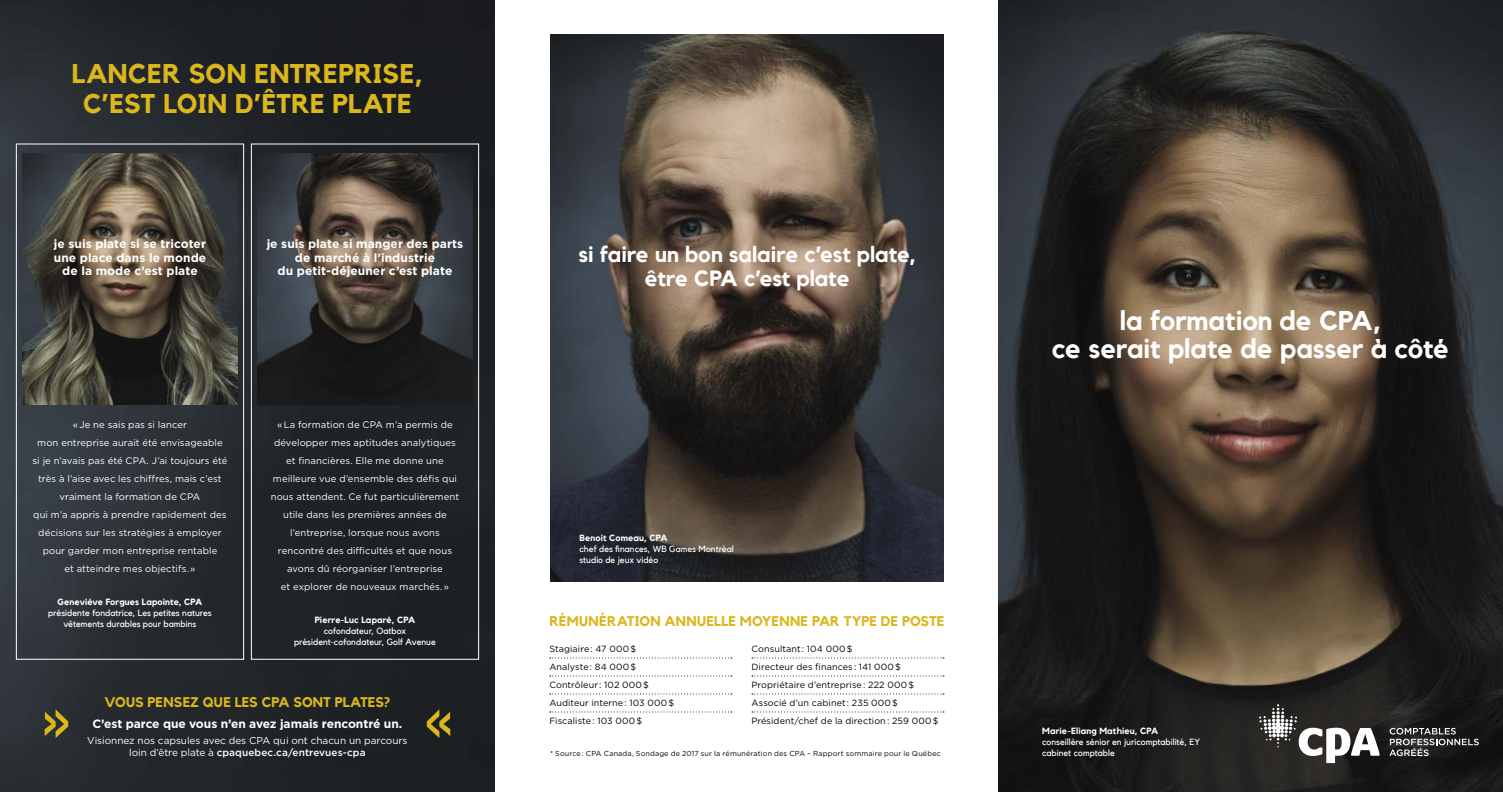
<style>
.page{position:relative;width:1503px;height:792px;background:#fff}
.page>*{position:absolute;margin:0;border:0;box-sizing:border-box;transform-origin:0 0}
.t1{font:700 53px "Kollektif";color:#dbb71d}
.Titre_Blanc_cover{font:700 27px/28px "Kollektif";letter-spacing:-.005em;color:#fff;text-align:center}
.Titre_Jaune_CAP_Gros{font:700 27px/30px "Kollektif";letter-spacing:.005em;color:#dbb71d;text-align:center}
.Titre_Blanc_Back{font:700 22px/24px "Kollektif";letter-spacing:.005em;color:#fff;text-align:center}
.Titre_Jaune_CAP{font:700 14px "Kollektif";letter-spacing:.005em;color:#dbb71d}
.Citation_Titre_blanc{font:700 12px/13.5px "Gotham";letter-spacing:.005em;color:#fff;text-align:center}
.Texte_blanc-12pts{font:700 12px "Gotham";letter-spacing:-.005em;color:#fff}
.Texte_blanc-10pts{font:10px/12px "Gotham";letter-spacing:-.005em;color:#fff;text-align:center}
.Citation_Texte_blanc{font:9.5px/18px "Gotham";letter-spacing:.01em;color:#fff;text-align:center}
.Nom-Fonction{font:9px/11px "Kollektif";color:#fff;text-align:center}
.Liste_Sous-ligne-poi{font:9px "Gotham";letter-spacing:.01em;color:#000}
.NOM{font:700 9px "Kollektif";letter-spacing:.01em;color:#fff}
.Liste_seul{font:9px "Gotham";letter-spacing:.01em;color:#000}
.Note-bas-page{font:7.2px "Gotham";letter-spacing:.02em;color:#000}
.s1{font-weight:500}
</style>
<div class="page">
<img style="left:999px;top:0;width:504px;height:792px">
<img style="left:0;top:0;width:495px;height:792px">
<div style="left:16px;top:144px;width:228px;height:516px;border:1px solid #fff"></div>
<div style="left:251px;top:144px;width:228px;height:516px;border:1px solid #fff"></div>
<img style="left:550px;top:35px;width:394px;height:546px">
<svg style="left:1389px;top:728px;width:90px;height:28px;background:#4b4b4b"></svg>
<svg style="left:1259px;top:704px;width:121px;height:59px"></svg>
<svg style="left:550px;top:658px;width:182px;height:1px"></svg>
<svg style="left:550px;top:676px;width:182px;height:1px"></svg>
<svg style="left:550px;top:694px;width:182px;height:1px"></svg>
<svg style="left:550px;top:712px;width:182px;height:1px"></svg>
<svg style="left:752px;top:658px;width:192px;height:1px"></svg>
<svg style="left:752px;top:676px;width:192px;height:1px"></svg>
<svg style="left:752px;top:694px;width:192px;height:1px"></svg>
<svg style="left:752px;top:712px;width:192px;height:1px"></svg>
<img style="left:22px;top:154px;width:216px;height:251px">
<img style="left:257px;top:154px;width:216px;height:251px">
<p class="Titre_Jaune_CAP_Gros" style="left:72px;top:59px;width:353px">LANCER SON ENTREPRISE,<br>C’EST LOIN D’ÊTRE PLATE</p>
<p class="Citation_Titre_blanc" style="left:54px;top:237px;width:154px">je suis plate si se tricoter une place dans le monde de la mode c’est plate</p>
<p class="Citation_Titre_blanc" style="left:267px;top:237px;width:198px">je suis plate si manger des parts de marché à l’industrie<br>du petit-déjeuner c’est plate</p>
<p class="Citation_Texte_blanc" style="left:33px;top:416px;width:196px">« Je ne sais pas si lancer<br>mon entreprise aurait été envisageable si je n’avais pas été CPA. J’ai toujours été très à l’aise avec les chiffres, mais c’est vraiment la formation de CPA<br>qui m’a appris à prendre rapidement des décisions sur les stratégies à employer pour garder mon entreprise rentable<br>et atteindre mes objectifs. »</p>
<p class="NOM" style="left:58px;top:597px;width:146px">Geneviève Forgues Lapointe, CPA</p>
<p class="Nom-Fonction" style="left:48px;top:607px;width:165px">présidente fondatrice, Les petites natures vêtements durables pour bambins</p>
<p class="Citation_Texte_blanc" style="left:271px;top:416px;width:190px">« La formation de CPA m’a permis de développer mes aptitudes analytiques et financières. Elle me donne une meilleure vue d’ensemble des défis qui nous attendent. Ce fut particulièrement utile dans les premières années de l’entreprise, lorsque nous avons rencontré des difficultés et que nous avons dû réorganiser l’entreprise<br>et explorer de nouveaux marchés. »</p>
<p class="NOM" style="left:315px;top:615px;width:102px">Pierre-Luc Laparé, CPA</p>
<p class="Nom-Fonction" style="left:294px;top:625px;width:143px">cofondateur, Oatbox président-cofondateur, Golf Avenue</p>
<p class="Titre_Jaune_CAP" style="left:104px;top:693px;width:287px">VOUS PENSEZ QUE LES CPA SONT PLATES?</p>
<p class="Texte_blanc-12pts" style="left:93px;top:715px;width:311px">C’est parce que vous n’en avez jamais rencontré un.</p>
<p class="Texte_blanc-10pts" style="left:87px;top:734px;width:322px">Visionnez nos capsules avec des CPA qui ont chacun un parcours loin d’être plate à <span class="s1">cpaquebec.ca/entrevues-cpa</span></p>
<p class="t1" style="left:43px;top:690px;width:28px">»</p>
<p class="t1" style="left:426px;top:690px;width:28px">«</p>
<p class="Titre_Blanc_Back" style="left:578px;top:242px;width:339px">si faire un bon salaire c’est plate, être CPA c’est plate</p>
<p class="NOM" style="left:579px;top:533px;width:90px">Benoit Comeau, CPA</p>
<p class="Nom-Fonction" style="left:579px;top:543px;width:156px">chef des finances, WB Games Montréal</p>
<p class="Nom-Fonction" style="left:579px;top:554px;width:80px">studio de jeux vidéo</p>
<p class="Titre_Jaune_CAP" style="left:549px;top:613px;width:397px">RÉMUNÉRATION ANNUELLE MOYENNE PAR TYPE DE POSTE</p>
<p class="Liste_seul" style="left:549px;top:644px;width:88px">Stagiaire : 47 000 $</p>
<p class="Liste_Sous-ligne-poi" style="left:549px;top:662px;width:88px">Analyste : 84 000 $</p>
<p class="Liste_Sous-ligne-poi" style="left:549px;top:680px;width:101px">Contrôleur : 102 000 $</p>
<p class="Liste_Sous-ligne-poi" style="left:549px;top:698px;width:126px">Auditeur interne : 103 000 $</p>
<p class="Liste_Sous-ligne-poi" style="left:549px;top:716px;width:94px">Fiscaliste : 103 000 $</p>
<p class="Liste_seul" style="left:752px;top:644px;width:102px">Consultant : 104 000 $</p>
<p class="Liste_Sous-ligne-poi" style="left:752px;top:662px;width:151px">Directeur des finances : 141 000 $</p>
<p class="Liste_Sous-ligne-poi" style="left:752px;top:680px;width:164px">Propriétaire d’entreprise : 222 000 $</p>
<p class="Liste_Sous-ligne-poi" style="left:752px;top:698px;width:148px">Associé d’un cabinet : 235 000 $</p>
<p class="Liste_Sous-ligne-poi" style="left:752px;top:716px;width:188px">Président/chef de la direction : 259 000 $</p>
<p class="Note-bas-page" style="left:550px;top:749px;width:392px">* Source : CPA Canada, Sondage de 2017 sur la rémunération des CPA – Rapport sommaire pour le Québec</p>
<p class="Titre_Blanc_cover" style="left:1052px;top:307px;width:399px">la formation de CPA,<br>ce serait plate de passer à côté</p>
<p class="NOM" style="left:1042px;top:725px;width:118px">Marie-Eliang Mathieu, CPA</p>
<p class="Nom-Fonction" style="left:1042px;top:736px;width:159px">conseillère sénior en juricomptabilité, EY</p>
<p class="Nom-Fonction" style="left:1042px;top:747px;width:74px">cabinet comptable</p>
</div>
